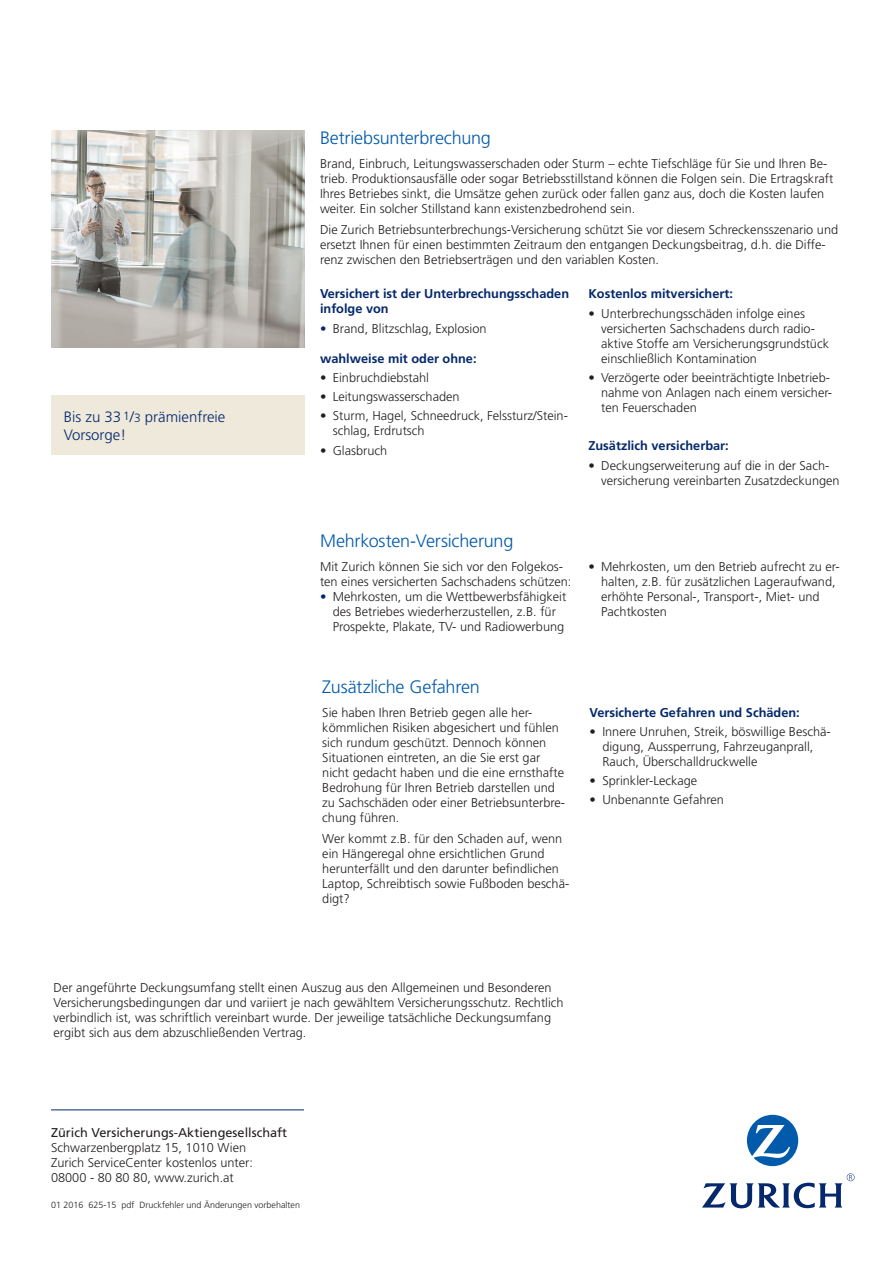
<style>
.page{position:relative;width:893px;height:1263px;background:#fff}
.page>*{position:absolute;margin:0;border:0;box-sizing:border-box;transform-origin:0 0}
.t1{font:300 18px "Frutiger";letter-spacing:-.01em;color:#015aaa}
.t2{font:300 15px/18px "Frutiger";color:#04286b}
.t3{font:300 12.75px/15px "Frutiger";color:#231f20}
.t4{font:700 12.75px/15px "Frutiger";color:#04286b}
.t5{font:12.75px "Frutiger";color:#231f20}
.t6{font:300 9px "Frutiger";color:#231f20}
.s1{font-size:12px}
.s2{color:#04286b}
</style>
<div class="page">
<img style="left:51px;top:130px;width:254px;height:218px">
<div style="left:51px;top:395px;width:254px;height:60px;background:#efe9dc"></div>
<hr style="left:51px;top:1109px;width:253px;height:1px;background:#04286b">
<svg style="left:747px;top:1115px;width:51px;height:51px"></svg>
<svg style="left:702px;top:1173px;width:152px;height:35px"></svg>
<p class="t2" style="left:64px;top:408px;width:163px">Bis zu 33 <span class="s1">1</span>/<span class="s1">3</span> prämienfreie<br>Vorsorge!</p>
<h1 class="t1" style="left:320px;top:128px;width:172px">Betriebsunterbrechung</h1>
<p class="t3" style="left:320px;top:156px;width:515px">Brand, Einbruch, Leitungswasserschaden oder Sturm – echte Tiefschläge für Sie und Ihren Be&shy;trieb. Produktionsausfälle oder sogar Betriebsstillstand können die Folgen sein. Die Ertragskraft Ihres Betriebes sinkt, die Umsätze gehen zurück oder fallen ganz aus, doch die Kosten laufen weiter. Ein solcher Stillstand kann existenzbedrohend sein.</p>
<p class="t3" style="left:320px;top:222px;width:520px">Die Zurich Betriebsunterbrechungs-Versicherung schützt Sie vor diesem Schreckensszenario und ersetzt Ihnen für einen bestimmten Zeitraum den entgangen Deckungsbeitrag, d.h. die Diffe&shy;renz zwischen den Betriebserträgen und den variablen Kosten.</p>
<p class="t4" style="left:320px;top:286px;width:251px">Versichert ist der Unterbrechungsschaden infolge von</p>
<p class="t3" style="left:320px;top:321px;width:168px"><span class="s2">•</span> Brand, Blitzschlag, Explosion</p>
<p class="t4" style="left:320px;top:350px;width:158px">wahlweise mit oder ohne:</p>
<p class="t3" style="left:320px;top:370px;width:111px">• Einbruchdiebstahl</p>
<p class="t3" style="left:320px;top:389px;width:141px">• Leitungswasserschaden</p>
<p class="t3" style="left:333px;top:408px;width:237px;text-indent:-13px">• Sturm, Hagel, Schneedruck, Felssturz/Stein&shy;schlag, Erdrutsch</p>
<p class="t3" style="left:320px;top:443px;width:69px">• Glasbruch</p>
<p class="t4" style="left:588px;top:286px;width:146px">Kostenlos mitversichert:</p>
<p class="t3" style="left:601px;top:306px;width:229px;text-indent:-13px">• Unterbrechungsschäden infolge eines versicherten Sachschadens durch radio&shy;aktive Stoffe am Versicherungsgrundstück einschließlich Kontamination</p>
<p class="t3" style="left:601px;top:370px;width:232px;text-indent:-13px">• Verzögerte oder beeinträchtigte Inbetrieb&shy;nahme von Anlagen nach einem versicher&shy;ten Feuerschaden</p>
<p class="t4" style="left:588px;top:438px;width:142px">Zusätzlich versicherbar:</p>
<p class="t3" style="left:601px;top:458px;width:240px;text-indent:-13px">• Deckungserweiterung auf die in der Sach&shy;versicherung vereinbarten Zusatzdeckungen</p>
<h1 class="t1" style="left:320px;top:531px;width:195px">Mehrkosten-Versicherung</h1>
<p class="t3" style="left:320px;top:559px;width:253px">Mit Zurich können Sie sich vor den Folgekos&shy;ten eines versicherten Sachschadens schützen:</p>
<p class="t3" style="left:333px;top:589px;width:235px;text-indent:-13px"><span class="s2">•</span> Mehrkosten, um die Wettbewerbsfähigkeit des Betriebes wiederherzustellen, z.B. für<br>Prospekte, Plakate, TV- und Radiowerbung</p>
<h1 class="t1" style="left:322px;top:677px;width:159px">Zusätzliche Gefahren</h1>
<p class="t3" style="left:322px;top:705px;width:244px">Sie haben Ihren Betrieb gegen alle her&shy;kömmlichen Risiken abgesichert und fühlen sich rundum geschützt. Dennoch können Situationen eintreten, an die Sie erst gar nicht gedacht haben und die eine ernsthafte Bedrohung für Ihren Betrieb darstellen und zu Sachschäden oder einer Betriebsunterbre&shy;chung führen.</p>
<p class="t3" style="left:322px;top:831px;width:249px">Wer kommt z.B. für den Schaden auf, wenn ein Hängeregal ohne ersichtlichen Grund herunterfällt und den darunter befindlichen Laptop, Schreibtisch sowie Fußboden beschä&shy;digt?</p>
<p class="t3" style="left:601px;top:559px;width:240px;text-indent:-13px">• Mehrkosten, um den Betrieb aufrecht zu er&shy;halten, z.B. für zusätzlichen Lageraufwand, erhöhte Personal-, Transport-, Miet- und Pachtkosten</p>
<p class="t4" style="left:590px;top:704px;width:212px">Versicherte Gefahren und Schäden:</p>
<p class="t3" style="left:602px;top:724px;width:230px;text-indent:-13px">• Innere Unruhen, Streik, böswillige Beschä&shy;digung, Aussperrung, Fahrzeuganprall,<br>Rauch, Überschalldruckwelle</p>
<p class="t3" style="left:590px;top:773px;width:109px">• Sprinkler-Leckage</p>
<p class="t3" style="left:590px;top:792px;width:136px">• Unbenannte Gefahren</p>
<p class="t3" style="left:54px;top:980px;width:512px">Der angeführte Deckungsumfang stellt einen Auszug aus den Allgemeinen und Besonderen Versicherungsbedingungen dar und variiert je nach gewähltem Versicherungsschutz. Rechtlich verbindlich ist, was schriftlich vereinbart wurde. Der jeweilige tatsächliche Deckungsumfang ergibt sich aus dem abzuschließenden Vertrag.</p>
<p class="t5" style="left:51px;top:1125px;width:238px">Zürich Versicherungs-Aktiengesellschaft</p>
<p class="t3" style="left:51px;top:1140px;width:203px">Schwarzenbergplatz 15, 1010 Wien<br>Zurich ServiceCenter kostenlos unter:<br>08000 - 80 80 80, www.zurich.at</p>
<p class="t6" style="left:51px;top:1199px;width:251px">01 2016 625-15 pdf Druckfehler und Änderungen vorbehalten</p>
</div>
